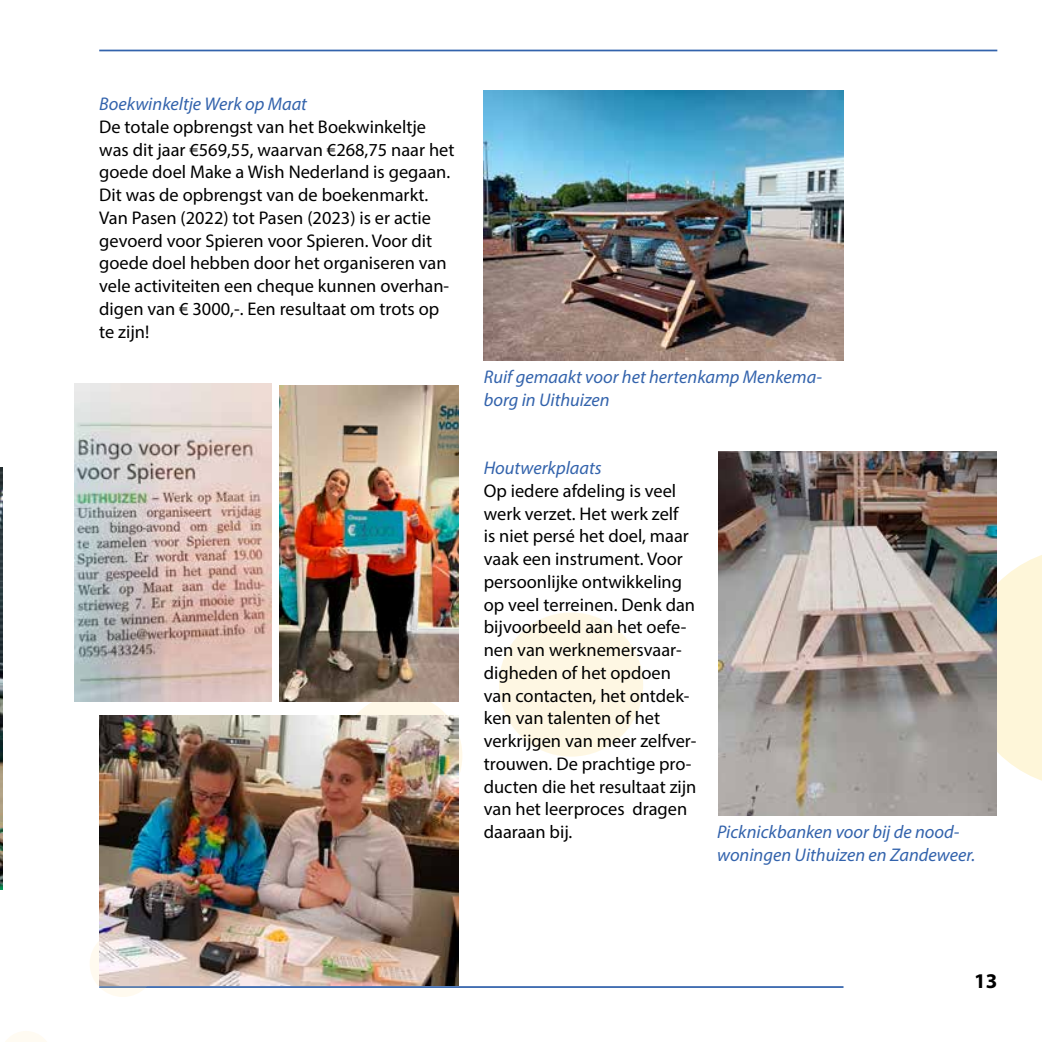
<style>
.page{position:relative;width:1042px;height:1042px;background:#fff}
.page>*{position:absolute;margin:0;border:0;box-sizing:border-box;transform-origin:0 0}
.t1{font:700 21px "Myriad Pro";color:#000}
.t2{font:18.38px/22.8px "Myriad Pro";color:#000}
.t3{font:italic 18.38px/22.8px "Myriad Pro";color:#3363ac}
</style>
<div class="page">
<hr style="left:99px;top:50px;width:898px;height:1px;background:#3363ac">
<hr style="left:99px;top:986px;width:744px;height:2px;background:#3363ac">
<svg style="left:996px;top:548px;width:46px;height:240px"></svg>
<div style="left:499px;top:612px;width:144px;height:144px;background:#fef7e3;border-radius:50%"></div>
<svg style="left:340px;top:694px;width:122px;height:123px"></svg>
<svg style="left:90px;top:930px;width:66px;height:67px"></svg>
<svg style="left:5px;top:1031px;width:42px;height:11px"></svg>
<img style="left:279px;top:386px;width:180px;height:315px">
<img style="left:0;top:467px;width:2px;height:422px">
<img style="left:99px;top:715px;width:360px;height:270px">
<img style="left:484px;top:90px;width:359px;height:270px">
<img style="left:718px;top:451px;width:278px;height:364px">
<img style="left:74px;top:384px;width:198px;height:317px">
<p class="t3" style="left:99px;top:92px;width:209px">Boekwinkeltje Werk op Maat</p>
<p class="t2" style="left:99px;top:115px;width:357px">De totale opbrengst van het Boekwinkeltje was dit jaar €569,55, waarvan €268,75 naar het goede doel Make a Wish Nederland is gegaan.<br>Dit was de opbrengst van de boekenmarkt.<br>Van Pasen (2022) tot Pasen (2023) is er actie gevoerd voor Spieren voor Spieren. Voor dit goede doel hebben door het organiseren van vele activiteiten een cheque kunnen overhan&shy;digen van € 3000,-. Een resultaat om trots op te zijn!</p>
<p class="t3" style="left:484px;top:365px;width:340px">Ruif gemaakt voor het hertenkamp Menkema&shy;borg in Uithuizen</p>
<p class="t3" style="left:484px;top:456px;width:119px">Houtwerkplaats</p>
<p class="t2" style="left:484px;top:479px;width:214px">Op iedere afdeling is veel werk verzet. Het werk zelf<br>is niet persé het doel, maar vaak een instrument. Voor persoonlijke ontwikkeling op veel terreinen. Denk dan bijvoorbeeld aan het oefe&shy;nen van werknemersvaar&shy;digheden of het opdoen van contacten, het ontdek&shy;ken van talenten of het verkrijgen van meer zelfver&shy;trouwen. De prachtige pro&shy;ducten die het resultaat zijn van het leerproces dragen daaraan bij.</p>
<p class="t3" style="left:717px;top:820px;width:260px">Picknickbanken voor bij de nood&shy;woningen Uithuizen en Zandeweer.</p>
<p class="t1" style="left:974px;top:967px;width:25px">13</p>
</div>
